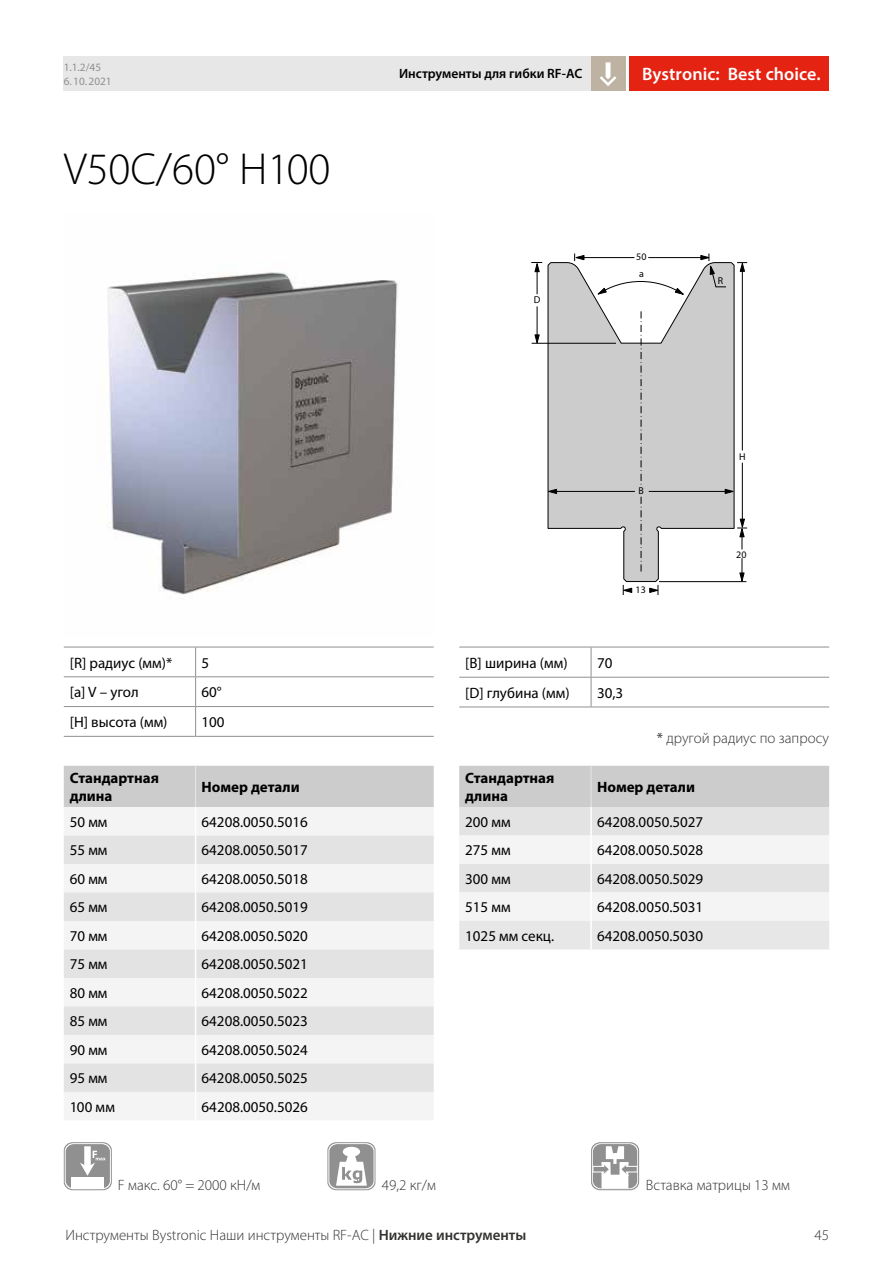
<style>
.page{position:relative;width:893px;height:1263px;background:#fff}
.page>*{position:absolute;margin:0;border:0;box-sizing:border-box;transform-origin:0 0}
.t1{font:300 45px "Myriad Pro";color:#000}
.t2{font:600 18px "Myriad Pro";letter-spacing:.005em;color:#fff}
.t3{font:15px "Myriad Pro";color:#000}
.t4{font:300 15px "Myriad Pro";color:#333332}
.t5{font:700 15px/18px "Myriad Pro";color:#000}
.t6{font:600 13.5px "Myriad Pro";color:#000}
.t7{font:11.25px/13.5px "Myriad Pro";color:#909090}
.t8{font:10.05px "Myriad Pro";color:#000}
.s1{font-weight:400}
.s2{font-weight:600}
</style>
<div class="page">
<div style="left:64px;top:57px;width:561px;height:34px;background:#e7e7e7"></div>
<div style="left:629px;top:57px;width:200px;height:34px;background:#e42313"></div>
<div style="left:591px;top:57px;width:34px;height:34px;background:#beb3a2"></div>
<svg style="left:600px;top:62px;width:16px;height:24px"></svg>
<svg style="left:547px;top:262px;width:188px;height:320px"></svg>
<hr style="left:532px;top:343px;width:84px;height:1px;background:#000">
<hr style="left:659px;top:581px;width:87px;height:1px;background:#000">
<svg style="left:641px;top:497px;width:1px;height:75px"></svg>
<svg style="left:641px;top:311px;width:1px;height:175px"></svg>
<hr style="left:648px;top:257px;width:57px;height:1px;background:#000">
<hr style="left:580px;top:257px;width:54px;height:1px;background:#000">
<svg style="left:574px;top:254px;width:11px;height:7px"></svg>
<svg style="left:649px;top:585px;width:10px;height:10px"></svg>
<svg style="left:623px;top:585px;width:9px;height:10px"></svg>
<svg style="left:739px;top:558px;width:6px;height:24px"></svg>
<hr style="left:537px;top:306px;width:1px;height:31px;background:#000">
<svg style="left:534px;top:334px;width:6px;height:10px"></svg>
<svg style="left:531px;top:262px;width:11px;height:32px"></svg>
<hr style="left:742px;top:463px;width:1px;height:58px;background:#000">
<svg style="left:737px;top:519px;width:10px;height:30px"></svg>
<hr style="left:742px;top:271px;width:1px;height:179px;background:#000">
<svg style="left:737px;top:262px;width:10px;height:10px"></svg>
<hr style="left:649px;top:491px;width:79px;height:1px;background:#000">
<svg style="left:725px;top:489px;width:9px;height:5px"></svg>
<hr style="left:555px;top:491px;width:80px;height:1px;background:#000">
<svg style="left:548px;top:489px;width:9px;height:5px"></svg>
<svg style="left:700px;top:254px;width:27px;height:33px"></svg>
<svg style="left:597px;top:281px;width:87px;height:14px"></svg>
<img style="left:107px;top:272px;width:291px;height:323px">
<hr style="left:64px;top:647px;width:132px;height:1px;background:#909090">
<hr style="left:196px;top:647px;width:238px;height:1px;background:#909090">
<hr style="left:64px;top:676px;width:132px;height:1px;background:#909090">
<hr style="left:196px;top:676px;width:238px;height:1px;background:#909090">
<hr style="left:64px;top:706px;width:132px;height:1px;background:#909090">
<hr style="left:196px;top:706px;width:238px;height:1px;background:#909090">
<svg style="left:195px;top:647px;width:1px;height:89px"></svg>
<hr style="left:64px;top:736px;width:132px;height:1px;background:#909090">
<hr style="left:196px;top:736px;width:238px;height:1px;background:#909090">
<svg style="left:64px;top:766px;width:370px;height:354px"></svg>
<hr style="left:195px;top:766px;width:1px;height:41px;background:#e7e7e7">
<svg style="left:459px;top:766px;width:370px;height:183px"></svg>
<hr style="left:590px;top:807px;width:2px;height:28px;background:#fff">
<hr style="left:590px;top:835px;width:2px;height:29px;background:#fff">
<hr style="left:590px;top:864px;width:2px;height:28px;background:#fff">
<hr style="left:590px;top:892px;width:2px;height:29px;background:#fff">
<hr style="left:590px;top:921px;width:2px;height:28px;background:#fff">
<hr style="left:591px;top:766px;width:1px;height:41px;background:#e7e7e7">
<hr style="left:459px;top:647px;width:132px;height:1px;background:#909090">
<hr style="left:591px;top:647px;width:238px;height:1px;background:#909090">
<hr style="left:591px;top:647px;width:1px;height:30px;background:#909090">
<hr style="left:459px;top:677px;width:132px;height:1px;background:#909090">
<hr style="left:591px;top:677px;width:238px;height:1px;background:#909090">
<svg style="left:591px;top:678px;width:1px;height:29px"></svg>
<hr style="left:459px;top:707px;width:132px;height:1px;background:#909090">
<hr style="left:591px;top:707px;width:238px;height:1px;background:#909090">
<svg style="left:64px;top:1142px;width:48px;height:48px"></svg>
<svg style="left:65px;top:1143px;width:46px;height:46px"></svg>
<div style="left:66px;top:1144px;width:44px;height:44px;background:#909090;border-radius:8px"></div>
<div style="left:71px;top:1177px;width:33px;height:11px;background:#fff"></div>
<svg style="left:80px;top:1146px;width:26px;height:30px"></svg>
<svg style="left:591px;top:1142px;width:48px;height:48px"></svg>
<svg style="left:592px;top:1143px;width:46px;height:46px"></svg>
<div style="left:593px;top:1144px;width:44px;height:44px;background:#909090;border-radius:8px"></div>
<svg style="left:592px;top:1146px;width:46px;height:42px"></svg>
<svg style="left:327px;top:1142px;width:48px;height:48px"></svg>
<svg style="left:328px;top:1143px;width:46px;height:46px"></svg>
<div style="left:329px;top:1144px;width:45px;height:44px;background:#909090;border-radius:8px"></div>
<svg style="left:336px;top:1147px;width:31px;height:39px"></svg>
<p class="t7" style="left:64px;top:61px;width:49px">1.1.2/45<br>6.10.2021</p>
<h1 class="t1" style="left:64px;top:142px;width:268px">V50C/60° H100</h1>
<p class="t3" style="left:70px;top:653px;width:104px">[R] радиус (мм)*</p>
<p class="t3" style="left:202px;top:653px;width:9px">5</p>
<p class="t3" style="left:70px;top:683px;width:71px">[a] V – угол</p>
<p class="t3" style="left:202px;top:683px;width:22px">60°</p>
<p class="t3" style="left:70px;top:713px;width:99px">[H] высота (мм)</p>
<p class="t3" style="left:202px;top:713px;width:25px">100</p>
<p class="t5" style="left:70px;top:768px;width:91px">Стандартная длина</p>
<p class="t5" style="left:202px;top:777px;width:100px">Номер детали</p>
<p class="t3" style="left:70px;top:813px;width:39px">50 мм</p>
<p class="t3" style="left:202px;top:813px;width:108px">64208.0050.5016</p>
<p class="t3" style="left:70px;top:841px;width:39px">55 мм</p>
<p class="t3" style="left:202px;top:841px;width:108px">64208.0050.5017</p>
<p class="t3" style="left:70px;top:869px;width:39px">60 мм</p>
<p class="t3" style="left:202px;top:869px;width:108px">64208.0050.5018</p>
<p class="t3" style="left:70px;top:898px;width:39px">65 мм</p>
<p class="t3" style="left:202px;top:898px;width:108px">64208.0050.5019</p>
<p class="t3" style="left:70px;top:926px;width:39px">70 мм</p>
<p class="t3" style="left:202px;top:926px;width:108px">64208.0050.5020</p>
<p class="t3" style="left:70px;top:955px;width:39px">75 мм</p>
<p class="t3" style="left:202px;top:955px;width:108px">64208.0050.5021</p>
<p class="t3" style="left:70px;top:983px;width:39px">80 мм</p>
<p class="t3" style="left:202px;top:983px;width:108px">64208.0050.5022</p>
<p class="t3" style="left:70px;top:1012px;width:39px">85 мм</p>
<p class="t3" style="left:202px;top:1012px;width:108px">64208.0050.5023</p>
<p class="t3" style="left:70px;top:1040px;width:39px">90 мм</p>
<p class="t3" style="left:202px;top:1040px;width:108px">64208.0050.5024</p>
<p class="t3" style="left:70px;top:1069px;width:39px">95 мм</p>
<p class="t3" style="left:202px;top:1069px;width:108px">64208.0050.5025</p>
<p class="t3" style="left:70px;top:1097px;width:47px">100 мм</p>
<p class="t3" style="left:202px;top:1097px;width:108px">64208.0050.5026</p>
<p class="t6" style="left:399px;top:65px;width:185px">Инструменты для гибки RF-AС</p>
<p class="t2" style="left:642px;top:62px;width:180px">Bystronic: Best choice.</p>
<p class="t8" style="left:534px;top:293px;width:8px">D</p>
<p class="t8" style="left:636px;top:251px;width:12px">50</p>
<p class="t8" style="left:639px;top:267px;width:6px">a</p>
<p class="t8" style="left:718px;top:275px;width:7px">R</p>
<p class="t8" style="left:638px;top:485px;width:7px">B</p>
<p class="t8" style="left:636px;top:583px;width:12px">13</p>
<p class="t8" style="left:739px;top:450px;width:8px">H</p>
<p class="t8" style="left:736px;top:548px;width:12px">20</p>
<p class="t3" style="left:465px;top:653px;width:104px">[B] ширина (мм)</p>
<p class="t3" style="left:597px;top:653px;width:17px">70</p>
<p class="t3" style="left:465px;top:683px;width:106px">[D] глубина (мм)</p>
<p class="t3" style="left:597px;top:683px;width:28px">30,3</p>
<p class="t4" style="left:657px;top:729px;width:174px"><span class="s1">*</span> другой радиус по запросу</p>
<p class="t5" style="left:465px;top:768px;width:91px">Стандартная длина</p>
<p class="t5" style="left:597px;top:777px;width:100px">Номер детали</p>
<p class="t3" style="left:465px;top:813px;width:47px">200 мм</p>
<p class="t3" style="left:597px;top:813px;width:108px">64208.0050.5027</p>
<p class="t3" style="left:465px;top:841px;width:47px">275 мм</p>
<p class="t3" style="left:597px;top:841px;width:108px">64208.0050.5028</p>
<p class="t3" style="left:465px;top:869px;width:47px">300 мм</p>
<p class="t3" style="left:597px;top:869px;width:108px">64208.0050.5029</p>
<p class="t3" style="left:465px;top:898px;width:47px">515 мм</p>
<p class="t3" style="left:597px;top:898px;width:108px">64208.0050.5031</p>
<p class="t3" style="left:465px;top:926px;width:90px">1025 мм секц.</p>
<p class="t3" style="left:597px;top:926px;width:108px">64208.0050.5030</p>
<p class="t4" style="left:118px;top:1176px;width:144px">F макс. 60° = 2000 кН/м</p>
<p class="t4" style="left:382px;top:1176px;width:56px">49,2 кг/м</p>
<p class="t4" style="left:646px;top:1176px;width:145px">Вставка матрицы 13 мм</p>
<p class="t4" style="left:65px;top:1226px;width:462px">Инструменты Bystronic Наши инструменты RF-AС | <span class="s2">Нижние инструменты</span></p>
<p class="t4" style="left:814px;top:1226px;width:16px">45</p>
</div>
